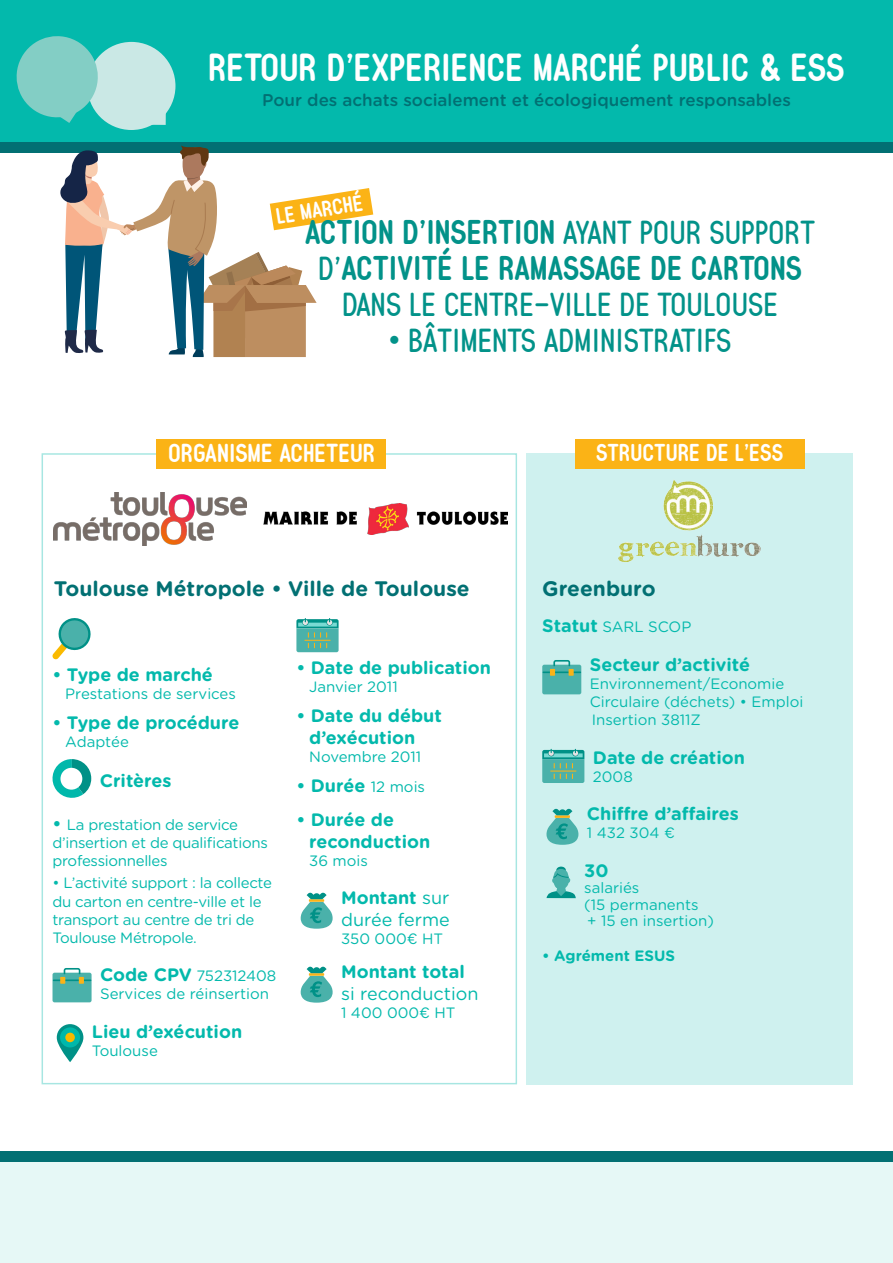
<style>
.page{position:relative;width:893px;height:1263px;background:#fff}
.page>*{position:absolute;margin:0;border:0;box-sizing:border-box;transform-origin:0 0}
.t1{font:700 36.15px "Typo Quik";color:#fff}
.t2{font:31.65px/36px "Typo Quik";color:#029289;text-align:center}
.t3{font:700 24px "Typo Quik";color:#fff}
.t4{font:700 22.5px "Typo Quik";color:#fff}
.corps{font:700 21px "Gotham Rounded";color:#027073}
.t5{font:700 20.7px "Typo Quik";color:#fff}
.corps-2{font:700 18px/21.6px "Gotham Rounded";color:#03b9ac}
.corps-3{font:18px/21.6px "Gotham Rounded";color:#03b9ac}
.t6{font:500 16.95px "Gotham Rounded";color:#027073}
.corps-4{font:15px/18px "Gotham Rounded";color:#03b9ac}
.corps-5{font:15px/18px "Gotham Rounded";letter-spacing:-.02em;color:#03b9ac}
.corps-6{font:700 15px "Gotham Rounded";color:#03b9ac}
.s1{font-weight:700}
.s2{font-weight:700;font-size:18px}
.s3{font-weight:400;font-size:15px}
</style>
<div class="page">
<div style="left:0;top:142px;width:893px;height:10px;background:#027073"></div>
<div style="left:0;top:0;width:893px;height:142px;background:#03b9ac"></div>
<div style="left:0;top:1156px;width:893px;height:107px;background:#e6f8f6"></div>
<div style="left:87px;top:42px;width:89px;height:88px;background:#cae8e5;border-radius:50%"></div>
<div style="left:147px;top:106px;width:19px;height:19px;background:#cae8e5"></div>
<svg style="left:16px;top:36px;width:87px;height:87px"></svg>
<div style="left:0;top:1151px;width:893px;height:11px;background:#027073"></div>
<div style="left:526px;top:453px;width:327px;height:631px;background:#cff1ef"></div>
<div style="left:542px;top:665px;width:39px;height:29px;background:#4ab1aa;border-radius:2px"></div>
<svg style="left:543px;top:660px;width:38px;height:16px"></svg>
<svg style="left:542px;top:749px;width:42px;height:34px"></svg>
<svg style="left:546px;top:808px;width:32px;height:37px"></svg>
<div style="left:556px;top:867px;width:10px;height:6px;background:#009187;border-radius:50%"></div>
<svg style="left:546px;top:869px;width:30px;height:29px"></svg>
<div style="left:157px;top:439px;width:229px;height:29px;background:#fbb316"></div>
<div style="left:575px;top:439px;width:229px;height:29px;background:#fbb316"></div>
<svg style="left:52px;top:618px;width:39px;height:42px"></svg>
<svg style="left:52px;top:759px;width:39px;height:39px"></svg>
<div style="left:60px;top:768px;width:22px;height:22px;background:#fff;border-radius:50%"></div>
<div style="left:53px;top:973px;width:39px;height:29px;background:#4ab1aa;border-radius:2px"></div>
<svg style="left:53px;top:968px;width:38px;height:16px"></svg>
<svg style="left:57px;top:1024px;width:26px;height:38px"></svg>
<div style="left:60px;top:1027px;width:20px;height:20px;background:#00b8ab;border-radius:50%"></div>
<div style="left:65px;top:1033px;width:10px;height:9px;background:#faba00;border-radius:50%"></div>
<svg style="left:296px;top:618px;width:43px;height:34px"></svg>
<svg style="left:301px;top:892px;width:32px;height:37px"></svg>
<svg style="left:301px;top:966px;width:32px;height:37px"></svg>
<img style="left:618px;top:480px;width:143px;height:82px">
<img style="left:264px;top:503px;width:244px;height:32px">
<img style="left:54px;top:493px;width:192px;height:52px">
<svg style="left:60px;top:145px;width:313px;height:212px"></svg>
<p class="t1" style="left:208px;top:44px;width:638px">RETOUR D’EXPERIENCE MARCHÉ PUBLIC &amp; ESS</p>
<p class="t6" style="left:262px;top:88px;width:530px">Pour des achats socialement et écologiquement responsables</p>
<p class="t5" style="left:274px;top:203px;width:89px;rotate:-9deg">LE MARCHÉ</p>
<p class="t2" style="left:305px;top:215px;width:511px"><span class="s1">ACTION D’INSERTION</span> AYANT POUR SUPPORT<br>D’<span class="s1">ACTIVITÉ LE RAMASSAGE DE CARTONS<br></span>DANS LE CENTRE-VILLE DE TOULOUSE</p>
<p class="t2" style="left:388px;top:323px;width:345px">• BÂTIMENTS ADMINISTRATIFS</p>
<p class="t3" style="left:168px;top:438px;width:208px">ORGANISME ACHETEUR</p>
<p class="t4" style="left:596px;top:438px;width:189px">STRUCTURE DE L’ESS</p>
<p class="corps" style="left:54px;top:573px;width:417px">Toulouse Métropole • Ville de Toulouse</p>
<p class="corps-2" style="left:53px;top:663px;width:162px">• Type de marché</p>
<p class="corps-4" style="left:65px;top:684px;width:172px">Prestations de services</p>
<p class="corps-2" style="left:53px;top:711px;width:188px">• Type de procédure</p>
<p class="corps-4" style="left:65px;top:732px;width:65px">Adaptée</p>
<p class="corps-2" style="left:100px;top:769px;width:73px">Critères</p>
<p class="corps-5" style="left:53px;top:815px;width:217px"><span class="s2">•</span> La prestation de service d’insertion et de qualifications professionnelles</p>
<p class="corps-5" style="left:53px;top:873px;width:221px">• L’activité support : la collecte du carton en centre-ville et le transport au centre de tri de<br>Toulouse Métropole.</p>
<p class="corps-4" style="left:100px;top:966px;width:178px"><span class="s2">Code CPV</span> 752312408<br>Services de réinsertion</p>
<p class="corps-2" style="left:92px;top:1020px;width:152px">Lieu d’exécution</p>
<p class="corps-4" style="left:92px;top:1041px;width:67px">Toulouse</p>
<p class="corps-2" style="left:296px;top:656px;width:196px">• Date de publication</p>
<p class="corps-4" style="left:309px;top:677px;width:90px">Janvier 2011</p>
<p class="corps-2" style="left:309px;top:704px;width:134px;text-indent:-13px">• Date du début d’exécution</p>
<p class="corps-4" style="left:309px;top:746px;width:114px">Novembre 2011</p>
<p class="corps-2" style="left:296px;top:774px;width:130px">• Durée <span class="s3">12 mois</span></p>
<p class="corps-2" style="left:309px;top:808px;width:123px;text-indent:-13px">• Durée de reconduction</p>
<p class="corps-4" style="left:309px;top:851px;width:60px">36 mois</p>
<p class="corps-3" style="left:341px;top:886px;width:110px"><span class="s1">Montant</span> sur durée ferme</p>
<p class="corps-4" style="left:341px;top:929px;width:104px">350 000€ HT</p>
<p class="corps-3" style="left:341px;top:960px;width:139px"><span class="s1">Montant total </span>si reconduction</p>
<p class="corps-4" style="left:341px;top:1003px;width:116px">1 400 000€ HT</p>
<p class="corps" style="left:542px;top:573px;width:115px">Greenburo</p>
<p class="corps-4" style="left:542px;top:617px;width:151px"><span class="s2">Statut</span> SARL SCOP</p>
<p class="corps-2" style="left:590px;top:653px;width:162px">Secteur d’activité</p>
<p class="corps-4" style="left:590px;top:674px;width:215px">Environnement/Economie<br>Circulaire (déchets) • Emploi<br>Insertion 3811Z</p>
<p class="corps-2" style="left:593px;top:746px;width:154px">Date de création</p>
<p class="corps-4" style="left:593px;top:767px;width:41px">2008</p>
<p class="corps-2" style="left:587px;top:802px;width:153px">Chiffre d’affaires</p>
<p class="corps-4" style="left:587px;top:823px;width:89px">1 432 304 €</p>
<p class="corps-2" style="left:584px;top:859px;width:26px">30</p>
<p class="corps-4" style="left:584px;top:879px;width:131px;line-height:16.5px">salariés<br>(15 permanents<br>+ 15 en insertion)</p>
<p class="corps-6" style="left:542px;top:945px;width:134px">• Agrément ESUS</p>
</div>
